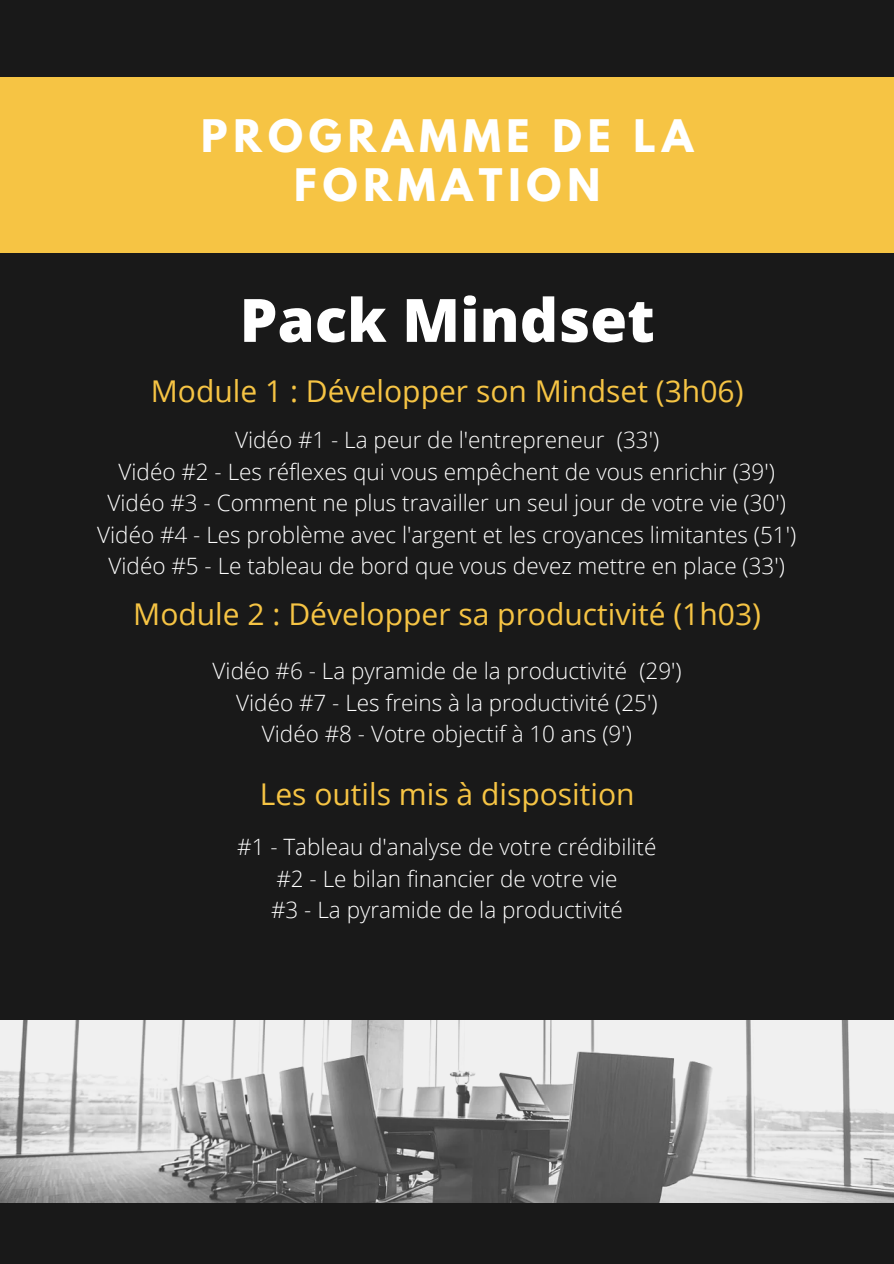
<style>
.page{position:relative;width:894px;height:1264px;background:#fff}
.page>*{position:absolute;margin:0;border:0;box-sizing:border-box;transform-origin:0 0}
.t1{font:800 59.85px "Open Sans";color:#fff}
.t2{font:700 39.75px/49.5px "League Spartan";letter-spacing:.15em;color:#fff;text-align:center}
.t3{font:30px "Open Sans";color:#f6c444}
.t4{font:300 22.5px "Open Sans";color:#fff}
</style>
<div class="page">
<div style="left:0;top:0;width:893px;height:1263px;background:#191919"></div>
<div style="left:0;top:77px;width:893px;height:176px;background:#f6c444"></div>
<img style="left:0;top:1020px;width:893px;height:182px">
<p class="t2" style="left:201px;top:116px;width:493px">PROGRAMME DE LA<br>FORMATION</p>
<p class="t1" style="left:239px;top:278px;width:416px">Pack Mindset</p>
<p class="t3" style="left:151px;top:370px;width:594px">Module 1 : Développer son Mindset (3h06)</p>
<p class="t4" style="left:235px;top:424px;width:425px">Vidéo #1 - La peur de l'entrepreneur (33')</p>
<p class="t4" style="left:118px;top:455px;width:657px">Vidéo #2 - Les réflexes qui vous empêchent de vous enrichir (39')</p>
<p class="t4" style="left:107px;top:487px;width:679px">Vidéo #3 - Comment ne plus travailler un seul jour de votre vie (30')</p>
<p class="t4" style="left:97px;top:519px;width:700px">Vidéo #4 - Les problème avec l'argent et les croyances limitantes (51')</p>
<p class="t4" style="left:108px;top:550px;width:677px">Vidéo #5 - Le tableau de bord que vous devez mettre en place (33')</p>
<p class="t3" style="left:133px;top:593px;width:629px">Module 2 : Développer sa productivité (1h03)</p>
<p class="t4" style="left:212px;top:655px;width:470px">Vidéo #6 - La pyramide de la productivité (29')</p>
<p class="t4" style="left:236px;top:686px;width:422px">Vidéo #7 - Les freins à la productivité (25')</p>
<p class="t4" style="left:262px;top:718px;width:371px">Vidéo #8 - Votre objectif à 10 ans (9')</p>
<p class="t3" style="left:260px;top:772px;width:376px">Les outils mis à disposition</p>
<p class="t4" style="left:237px;top:831px;width:420px">#1 - Tableau d'analyse de votre crédibilité</p>
<p class="t4" style="left:276px;top:862px;width:342px">#2 - Le bilan financier de votre vie</p>
<p class="t4" style="left:271px;top:894px;width:353px">#3 - La pyramide de la productivité</p>
</div>
